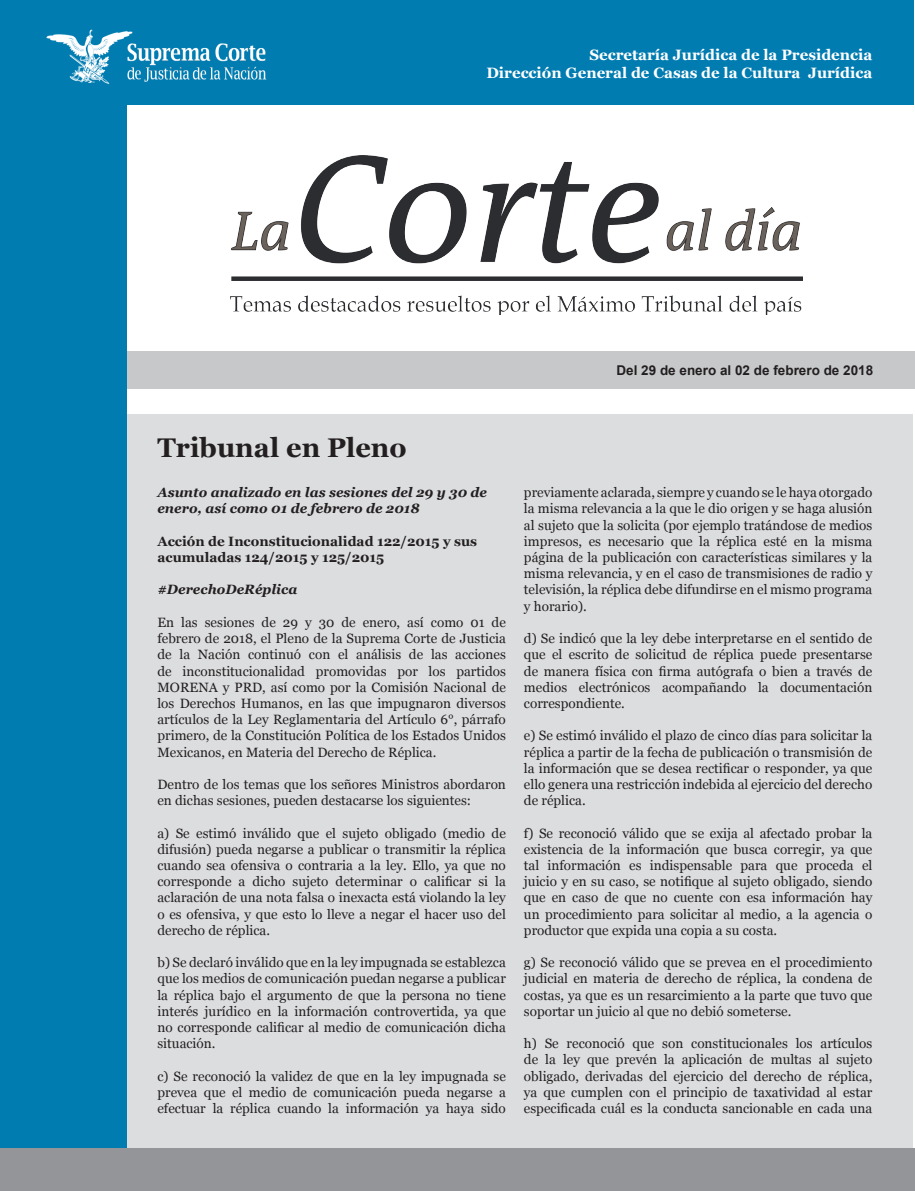
<style>
.page{position:relative;width:915px;height:1191px;background:#fff}
.page>*{position:absolute;margin:0;border:0;box-sizing:border-box;transform-origin:0 0}
.t1{font:700 27px "Georgia";color:#231f20}
.t2{font:700 15px/18px "Georgia";color:#fff;text-align:right}
.t3{font:13.5px/16.2px "Georgia";color:#231f20;text-align:justify}
.t4{font:italic 700 13.5px/16.2px "Georgia";color:#231f20}
.t5{font:700 13.5px/16.2px "Georgia";color:#231f20}
.t6{font:700 13.5px "Arial";color:#231f20}
</style>
<div class="page">
<img style="left:230px;top:156px;width:572px;height:159px">
<div style="left:1px;top:414px;width:911px;height:776px;background:#dcdddf"></div>
<div style="left:0;top:1148px;width:914px;height:42px;background:#939598"></div>
<div style="left:2px;top:351px;width:912px;height:38px;background:#c7c8ca"></div>
<div style="left:0;top:1px;width:126px;height:1189px;background:#007cb1"></div>
<div style="left:0;top:0;width:913px;height:105px;background:#007cb1"></div>
<img style="left:46px;top:29px;width:221px;height:56px">
<div style="left:1px;top:1149px;width:913px;height:42px;background:#939598"></div>
<p class="t2" style="left:486px;top:46px;width:387px">Secretaría Jurídica de la Presidencia<br>Dirección General de Casas de la Cultura Jurídica</p>
<p class="t6" style="left:616px;top:361px;width:258px">Del 29 de enero al 02 de febrero de 2018</p>
<h1 class="t1" style="left:157px;top:431px;width:251px">Tribunal en Pleno</h1>
<p class="t4" style="left:157px;top:484px;width:331px">Asunto analizado en las sesiones del 29 y 30 de enero, así como 01 de febrero de 2018</p>
<p class="t5" style="left:157px;top:533px;width:321px">Acción de Inconstitucionalidad 122/2015 y sus acumuladas 124/2015 y 125/2015</p>
<p class="t4" style="left:157px;top:581px;width:141px">#DerechoDeRéplica</p>
<p class="t3" style="left:157px;top:614px;width:350px">En las sesiones de 29 y 30 de enero, así como 01 de febrero de 2018, el Pleno de la Suprema Corte de Justicia de la Nación continuó con el análisis de las acciones de inconstitucionalidad promovidas por los partidos MORENA y PRD, así como por la Comisión Nacional de los Derechos Humanos, en las que impugnaron diversos artículos de la Ley Reglamentaria del Artículo 6°, párrafo primero, de la Constitución Política de los Estados Unidos Mexicanos, en Materia del Derecho de Réplica.</p>
<p class="t3" style="left:157px;top:776px;width:350px">Dentro de los temas que los señores Ministros abordaron en dichas sesiones, pueden destacarse los siguientes:</p>
<p class="t3" style="left:157px;top:825px;width:350px">a) Se estimó inválido que el sujeto obligado (medio de difusión) pueda negarse a publicar o transmitir la réplica cuando sea ofensiva o contraria a la ley. Ello, ya que no corresponde a dicho sujeto determinar o calificar si la aclaración de una nota falsa o inexacta está violando la ley o es ofensiva, y que esto lo lleve a negar el hacer uso del derecho de réplica.</p>
<p class="t3" style="left:157px;top:954px;width:350px">b) Se declaró inválido que en la ley impugnada se establezca que los medios de comunicación puedan negarse a publicar la réplica bajo el argumento de que la persona no tiene interés jurídico en la información controvertida, ya que no corresponde calificar al medio de comunicación dicha situación.</p>
<p class="t3" style="left:157px;top:1068px;width:350px">c) Se reconoció la validez de que en la ley impugnada se prevea que el medio de comunicación pueda negarse a efectuar la réplica cuando la información ya haya sido</p>
<p class="t3" style="left:523px;top:485px;width:350px">previamente aclarada, siempre y cuando se le haya otorgado la misma relevancia a la que le dio origen y se haga alusión al sujeto que la solicita (por ejemplo tratándose de medios impresos, es necesario que la réplica esté en la misma página de la publicación con características similares y la misma relevancia, y en el caso de transmisiones de radio y televisión, la réplica debe difundirse en el mismo programa y horario).</p>
<p class="t3" style="left:523px;top:630px;width:350px">d) Se indicó que la ley debe interpretarse en el sentido de que el escrito de solicitud de réplica puede presentarse de manera física con firma autógrafa o bien a través de medios electrónicos acompañando la documentación correspondiente.</p>
<p class="t3" style="left:523px;top:728px;width:350px">e) Se estimó inválido el plazo de cinco días para solicitar la réplica a partir de la fecha de publicación o transmisión de la información que se desea rectificar o responder, ya que ello genera una restricción indebida al ejercicio del derecho de réplica.</p>
<p class="t3" style="left:523px;top:825px;width:350px">f) Se reconoció válido que se exija al afectado probar la existencia de la información que busca corregir, ya que tal información es indispensable para que proceda el juicio y en su caso, se notifique al sujeto obligado, siendo que en caso de que no cuente con esa información hay un procedimiento para solicitar al medio, a la agencia o productor que expida una copia a su costa.</p>
<p class="t3" style="left:523px;top:954px;width:350px">g) Se reconoció válido que se prevea en el procedimiento judicial en materia de derecho de réplica, la condena de costas, ya que es un resarcimiento a la parte que tuvo que soportar un juicio al que no debió someterse.</p>
<p class="t3" style="left:523px;top:1035px;width:350px">h) Se reconoció que son constitucionales los artículos de la ley que prevén la aplicación de multas al sujeto obligado, derivadas del ejercicio del derecho de réplica, ya que cumplen con el principio de taxatividad al estar especificada cuál es la conducta sancionable en cada una</p>
</div>
